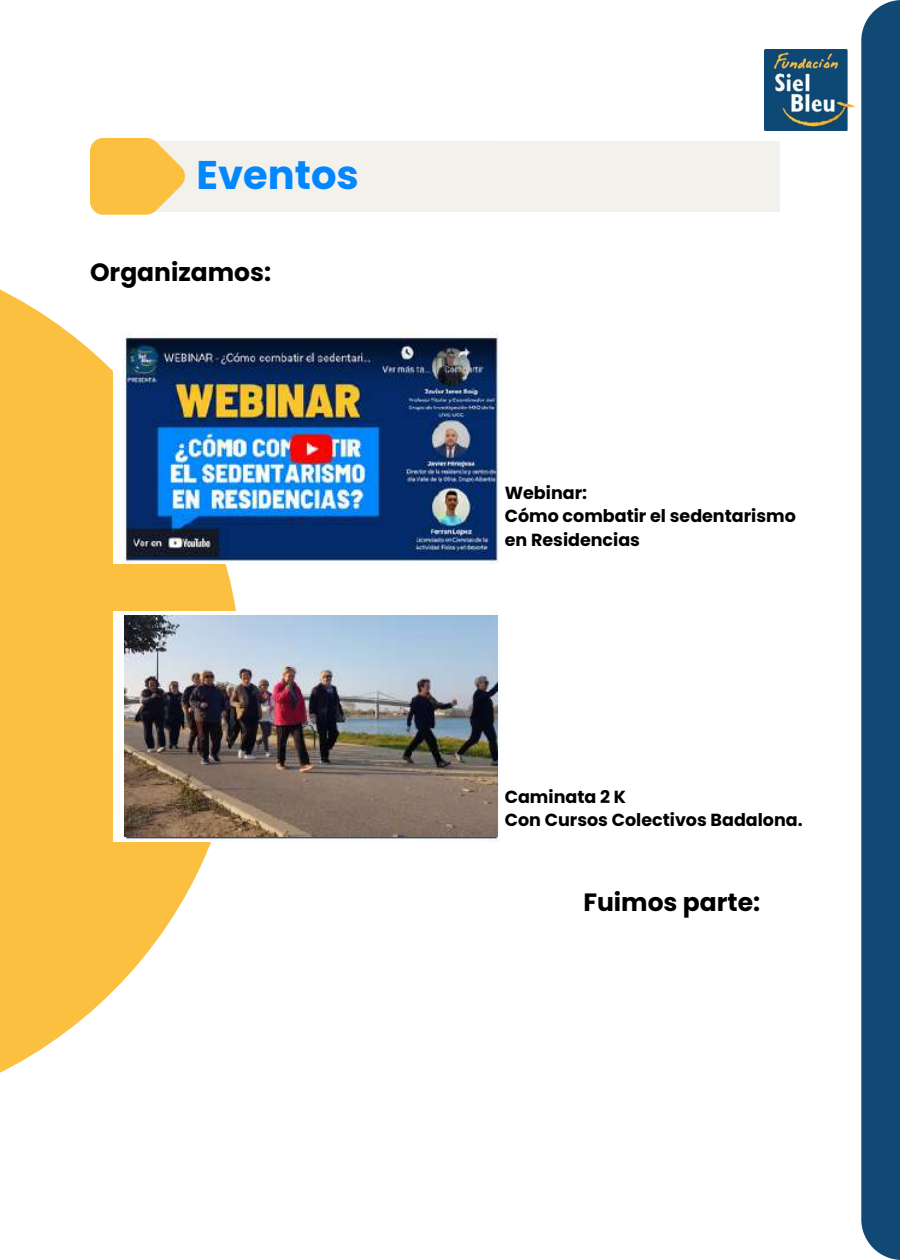
<style>
.page{position:relative;width:900px;height:1260px;background:#fff}
.page>*{position:absolute;margin:0;border:0;box-sizing:border-box;transform-origin:0 0}
.t1{font:700 40px "Poppins";color:#0287ff}
.t2{font:700 25px "Poppins";color:#000}
.t3{font:700 17.5px/23.2px "Poppins";color:#000}
</style>
<div class="page">
<svg style="left:0;top:289px;width:236px;height:784px;fill:#fcc041"></svg>
<div style="left:861px;top:0;width:39px;height:1260px;background:#0f4974"></div>
<img style="left:765px;top:49px;width:90px;height:81px">
<img style="left:113px;top:333px;width:386px;height:230px">
<img style="left:113px;top:611px;width:386px;height:231px">
<img style="left:124px;top:616px;width:374px;height:221px">
<div style="left:469px;top:141px;width:311px;height:71px;background:#f2f1eb"></div>
<svg style="left:90px;top:138px;width:379px;height:77px;background:#f4e7c8"></svg>
<h1 class="t1" style="left:197px;top:147px;width:164px">Eventos</h1>
<h2 class="t2" style="left:90px;top:255px;width:183px">Organizamos:</h2>
<p class="t3" style="left:505px;top:481px;width:293px">Webinar:<br>Cómo combatir el sedentarismo en Residencias</p>
<p class="t3" style="left:505px;top:785px;width:299px">Caminata 2 K<br>Con Cursos Colectivos Badalona.</p>
<h2 class="t2" style="left:583px;top:885px;width:178px">Fuimos parte:</h2>
</div>
